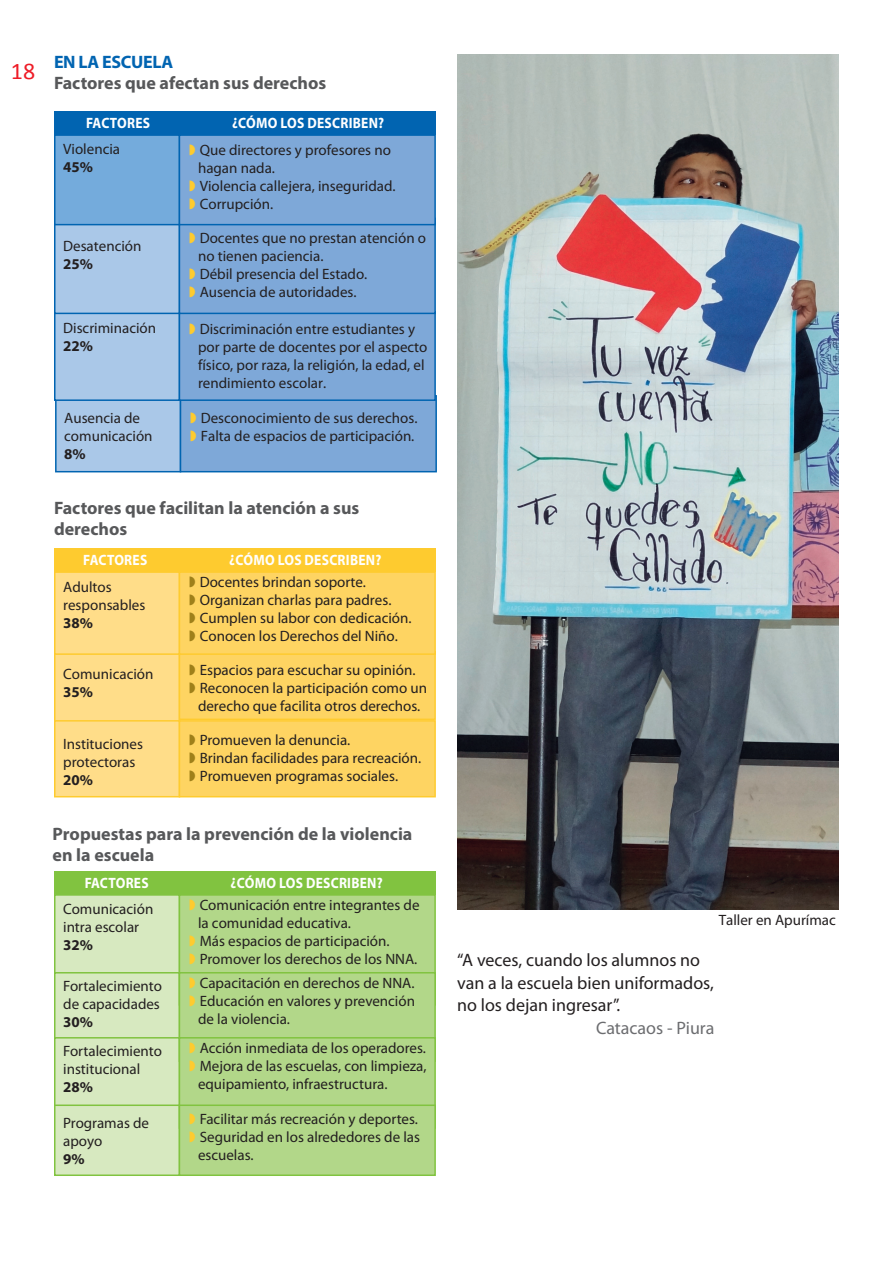
<style>
.page{position:relative;width:893px;height:1263px;background:#fff}
.page>*{position:absolute;margin:0;border:0;box-sizing:border-box;transform-origin:0 0}
.t1{font:24px "Calibri";color:#ee1c27}
.t2{font:700 18px/21px "Myriad Pro";color:#57585a}
.t3{font:18px/22.5px "Myriad Pro";color:#231f20}
.t4{font:18px "Myriad Pro";color:#6c6d70}
.t5{font:700 18px "Myriad Pro";letter-spacing:-.02em;color:#0164b1}
.t6{font:15px/18px "Myriad Pro";color:#231f20}
.t7{font:700 15px "Myriad Pro";letter-spacing:.02em;color:#fff;scale:.9 1}
.t8{font:700 15px "Myriad Pro";color:#231f20}
.s1{font-weight:700}
</style>
<div class="page">
<div style="left:54px;top:651px;width:126px;height:75px;background:#ffdd89;border:2px solid #fecb2f"></div>
<div style="left:54px;top:720px;width:126px;height:77px;background:#ffdd89;border:2px solid #fecb2f"></div>
<div style="left:179px;top:720px;width:257px;height:77px;background:#fed462;border:2px solid #fecb2f"></div>
<div style="left:179px;top:651px;width:257px;height:69px;background:#fed462;border:2px solid #fecb2f"></div>
<div style="left:55px;top:395px;width:126px;height:77px;background:#aac8e8;border:2px solid #0164b1"></div>
<div style="left:180px;top:395px;width:257px;height:77px;background:#7ea8d8;border:2px solid #0164b1"></div>
<div style="left:54px;top:311px;width:126px;height:90px;background:#aac8e8;border:2px solid #0164b1"></div>
<div style="left:179px;top:311px;width:257px;height:90px;background:#7ea8d8;border:2px solid #0164b1"></div>
<div style="left:54px;top:218px;width:126px;height:96px;background:#aac8e8;border:2px solid #0164b1"></div>
<div style="left:179px;top:218px;width:257px;height:96px;background:#7ea8d8;border:2px solid #0164b1"></div>
<div style="left:54px;top:112px;width:382px;height:23px;background:#0164b1"></div>
<div style="left:54px;top:871px;width:382px;height:24px;background:#81c340"></div>
<div style="left:54px;top:894px;width:126px;height:112px;background:#d7e9c0;border:2px solid #81c340"></div>
<div style="left:54px;top:972px;width:126px;height:90px;background:#d7e9c0;border:2px solid #81c340"></div>
<div style="left:54px;top:1037px;width:126px;height:92px;background:#d7e9c0;border:2px solid #81c340"></div>
<div style="left:54px;top:1104px;width:126px;height:72px;background:#d7e9c0;border:2px solid #81c340"></div>
<div style="left:54px;top:134px;width:126px;height:91px;background:#74abdc;border:2px solid #0164b1"></div>
<div style="left:179px;top:134px;width:257px;height:91px;background:#7ea8d8;border:2px solid #0164b1"></div>
<div style="left:179px;top:894px;width:257px;height:112px;background:#b2d789;border:2px solid #81c340"></div>
<div style="left:179px;top:972px;width:257px;height:90px;background:#b2d789;border:2px solid #81c340"></div>
<div style="left:179px;top:1037px;width:257px;height:92px;background:#b2d789;border:2px solid #81c340"></div>
<div style="left:179px;top:1104px;width:257px;height:72px;background:#b2d789;border:2px solid #81c340"></div>
<img style="left:457px;top:54px;width:382px;height:856px">
<div style="left:54px;top:549px;width:382px;height:23px;background:#fecb2f"></div>
<div style="left:54px;top:571px;width:126px;height:84px;background:#ffdd89;border:2px solid #fecb2f"></div>
<div style="left:179px;top:571px;width:257px;height:84px;background:#fed462;border:2px solid #fecb2f"></div>
<h1 class="t1" style="left:11px;top:56px;width:26px">18</h1>
<p class="t5" style="left:54px;top:50px;width:121px">EN LA ESCUELA</p>
<p class="t2" style="left:54px;top:71px;width:274px">Factores que afectan sus derechos</p>
<p class="t7" style="left:86px;top:113px;width:73px">FACTORES</p>
<p class="t7" style="left:232px;top:113px;width:171px">¿CÓMO LOS DESCRIBEN?</p>
<p class="t6" style="left:63px;top:140px;width:58px">Violencia</p>
<p class="t8" style="left:63px;top:158px;width:31px">45%</p>
<p class="t6" style="left:198px;top:140px;width:194px">Que directores y profesores no hagan nada.</p>
<p class="t6" style="left:200px;top:176px;width:197px">Violencia callejera, inseguridad.</p>
<p class="t6" style="left:200px;top:194px;width:75px">Corrupción.</p>
<p class="t6" style="left:63px;top:237px;width:80px">Desatención</p>
<p class="t8" style="left:63px;top:254px;width:31px">25%</p>
<p class="t6" style="left:198px;top:229px;width:230px">Docentes que no prestan atención o no tienen paciencia.</p>
<p class="t6" style="left:200px;top:265px;width:169px">Débil presencia del Estado.</p>
<p class="t6" style="left:200px;top:283px;width:158px">Ausencia de autoridades.</p>
<p class="t6" style="left:63px;top:319px;width:94px">Discriminación</p>
<p class="t8" style="left:63px;top:337px;width:31px">22%</p>
<p class="t6" style="left:198px;top:319px;width:231px">Discriminación entre estudiantes y por parte de docentes por el aspecto físico, por raza, la religión, la edad, el rendimiento escolar.</p>
<p class="t6" style="left:64px;top:409px;width:90px">Ausencia de comunicación</p>
<p class="t8" style="left:64px;top:444px;width:23px">8%</p>
<p class="t6" style="left:201px;top:409px;width:218px">Desconocimiento de sus derechos.</p>
<p class="t6" style="left:201px;top:427px;width:215px">Falta de espacios de participación.</p>
<p class="t2" style="left:54px;top:496px;width:307px">Factores que facilitan la atención a sus derechos</p>
<p class="t7" style="left:83px;top:550px;width:73px">FACTORES</p>
<p class="t7" style="left:229px;top:550px;width:171px">¿CÓMO LOS DESCRIBEN?</p>
<p class="t6" style="left:63px;top:578px;width:84px">Adultos responsables</p>
<p class="t8" style="left:63px;top:613px;width:31px">38%</p>
<p class="t6" style="left:63px;top:665px;width:92px">Comunicación<br><span class="s1">35%</span></p>
<p class="t6" style="left:63px;top:735px;width:81px">Instituciones protectoras</p>
<p class="t8" style="left:63px;top:770px;width:31px">20%</p>
<p class="t6" style="left:200px;top:573px;width:168px">Docentes brindan soporte.</p>
<p class="t6" style="left:200px;top:591px;width:193px">Organizan charlas para padres.</p>
<p class="t6" style="left:200px;top:609px;width:213px">Cumplen su labor con dedicación.</p>
<p class="t6" style="left:200px;top:627px;width:200px">Conocen los Derechos del Niño.</p>
<p class="t6" style="left:200px;top:660px;width:217px">Espacios para escuchar su opinión.</p>
<p class="t6" style="left:198px;top:678px;width:231px">Reconocen la participación como un derecho que facilita otros derechos.</p>
<p class="t6" style="left:200px;top:731px;width:152px">Promueven la denuncia.</p>
<p class="t6" style="left:200px;top:749px;width:223px">Brindan facilidades para recreación.</p>
<p class="t6" style="left:200px;top:767px;width:200px">Promueven programas sociales.</p>
<p class="t2" style="left:53px;top:823px;width:361px">Propuestas para la prevención de la violencia en la escuela</p>
<p class="t7" style="left:85px;top:873px;width:73px">FACTORES</p>
<p class="t7" style="left:231px;top:873px;width:171px">¿CÓMO LOS DESCRIBEN?</p>
<p class="t6" style="left:63px;top:899px;width:92px">Comunicación intra escolar</p>
<p class="t8" style="left:63px;top:935px;width:31px">32%</p>
<p class="t6" style="left:63px;top:977px;width:100px">Fortalecimiento de capacidades</p>
<p class="t8" style="left:63px;top:1012px;width:31px">30%</p>
<p class="t6" style="left:63px;top:1042px;width:100px">Fortalecimiento institucional</p>
<p class="t8" style="left:63px;top:1078px;width:31px">28%</p>
<p class="t6" style="left:63px;top:1113px;width:87px">Programas de apoyo</p>
<p class="t8" style="left:63px;top:1149px;width:23px">9%</p>
<p class="t6" style="left:200px;top:896px;width:221px">Comunicación entre integrantes de</p>
<p class="t6" style="left:198px;top:913px;width:221px">la comunidad educativa.<br>Más espacios de participación.<br>Promover los derechos de los NNA.</p>
<p class="t6" style="left:200px;top:974px;width:216px">Capacitación en derechos de NNA.</p>
<p class="t6" style="left:198px;top:992px;width:219px">Educación en valores y prevención de la violencia.</p>
<p class="t6" style="left:200px;top:1039px;width:228px">Acción inmediata de los operadores.</p>
<p class="t6" style="left:198px;top:1057px;width:230px">Mejora de las escuelas, con limpieza, equipamiento, infraestructura.</p>
<p class="t6" style="left:200px;top:1109px;width:220px">Facilitar más recreación y deportes.</p>
<p class="t6" style="left:198px;top:1127px;width:224px">Seguridad en los alrededores de las escuelas.</p>
<p class="t6" style="left:719px;top:910px;width:119px">Taller en Apurímac</p>
<p class="t3" style="left:457px;top:948px;width:258px">“A veces, cuando los alumnos no van a la escuela bien uniformados, no los dejan ingresar”.</p>
<p class="t4" style="left:596px;top:1016px;width:120px">Catacaos - Piura</p>
</div>
